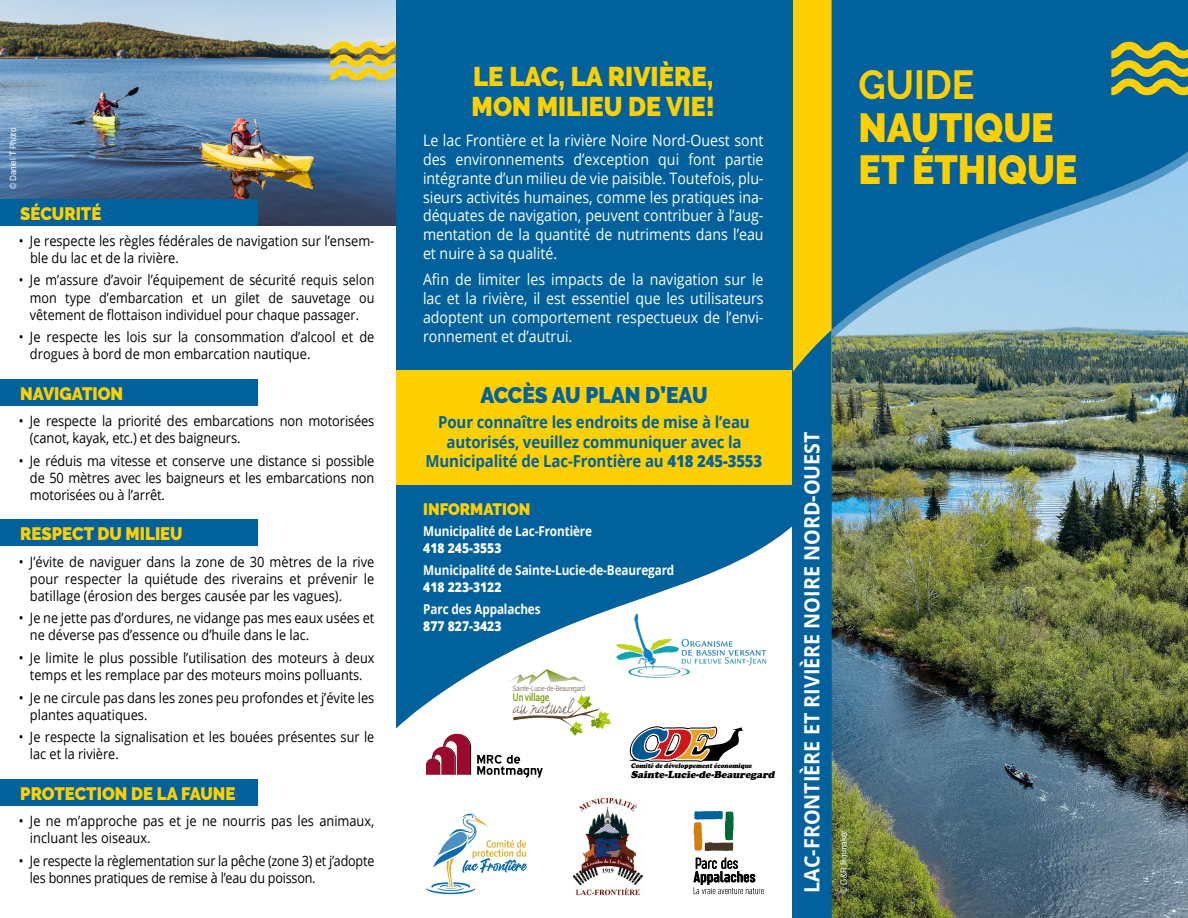
<style>
.page{position:relative;width:1188px;height:918px;background:#fff}
.page>*{position:absolute;margin:0;border:0;box-sizing:border-box;transform-origin:0 0}
.t1{font:900 40.5px/42.8px "Raleway";color:#ffd000;scale:.93 1}
.t2{font:700 40.5px "Raleway";color:#ffd000;scale:.93 1}
.t3{font:900 27px/30px "Raleway";color:#ffd000;scale:.95 1}
.t4{font:900 22.5px "Raleway";color:#00619d;scale:.93 1}
.t5{font:700 21px "Open Sans";color:#fff;scale:.94 1}
.t6{font:900 18px "Raleway";color:#ffd000;scale:.93 1}
.t7{font:700 16.5px/19.5px "Open Sans";letter-spacing:-.01em;color:#00619d;text-align:center;scale:.91 1}
.t8{font:900 16.5px "Raleway";color:#ffd000;scale:.93 1}
.t9{font:15.75px/18.9px "Open Sans";color:#fff;text-align:justify;scale:.9 1}
.t10{font:15px "Sunshine In My Soul";letter-spacing:-.01em;color:#5c452c;scale:.8 1}
.t11{font:14.25px/17.1px "Open Sans";color:#000;scale:.9 1}
.t12{font:14.25px/17.1px "Open Sans";color:#000;scale:.89 1}
.t13{font:14.25px/17.1px "Open Sans";color:#000;text-align:justify;scale:.88 1}
.t14{font:700 13.5px "Open Sans";letter-spacing:-.01em;color:#fff;scale:.87 1}
.t15{font:800 13.5px "Open Sans";color:#fff;scale:.9 1}
.t16{font:500 10.65px "Roboto";letter-spacing:-.01em;color:#769807;scale:.8 1}
.t17{font:italic 900 10.35px "Cooper";color:#000}
.t18{font:9px "Arimo";color:#fff;scale:.9 1}
.t19{font:300 7.35px "Roboto";letter-spacing:-.01em;color:#5c452c;scale:.8 1}
.t20{font:italic 900 6.9px "Cooper";color:#000;scale:.9 1}
.s1{font-weight:800}
</style>
<div class="page">
<svg style="left:396px;top:485px;width:396px;height:243px;fill:#00619d"></svg>
<img style="left:0;top:0;width:396px;height:226px">
<img style="left:792px;top:0;width:396px;height:918px">
<div style="left:0;top:379px;width:257px;height:27px;background:#00619d"></div>
<div style="left:0;top:519px;width:257px;height:27px;background:#00619d"></div>
<div style="left:0;top:779px;width:257px;height:27px;background:#00619d"></div>
<svg style="left:1110px;top:38px;width:78px;height:61px;background:#6f9158"></svg>
<svg style="left:330px;top:40px;width:65px;height:42px;background:#cebe57"></svg>
<div style="left:0;top:199px;width:257px;height:27px;background:#00619d"></div>
<svg style="left:426px;top:813px;width:101px;height:81px"></svg>
<svg style="left:477px;top:755px;width:66px;height:23px"></svg>
<svg style="left:426px;top:733px;width:45px;height:42px"></svg>
<img style="left:613px;top:612px;width:154px;height:67px">
<img style="left:573px;top:799px;width:70px;height:96px">
<svg style="left:693px;top:811px;width:41px;height:40px"></svg>
<svg style="left:693px;top:858px;width:71px;height:36px"></svg>
<div style="left:396px;top:0;width:396px;height:483px;background:#00619d"></div>
<div style="left:396px;top:370px;width:396px;height:115px;background:#ffd000"></div>
<svg style="left:623px;top:724px;width:121px;height:38px"></svg>
<svg style="left:508px;top:669px;width:76px;height:17px"></svg>
<svg style="left:513px;top:695px;width:100px;height:41px"></svg>
<p class="t18" style="left:7px;top:189px;width:70px;rotate:-90deg">© Daniel T Photo</p>
<p class="t6" style="left:20px;top:203px;width:89px">SÉCURITÉ</p>
<p class="t11" style="left:30px;top:232px;width:384px;text-indent:-11px">• Je respecte les règles fédérales de navigation sur l’ensem&shy;ble du lac et de la rivière.</p>
<p class="t13" style="left:30px;top:271px;width:393px;text-indent:-11px">• Je m’assure d’avoir l’équipement de sécurité requis selon mon type d’embarcation et un gilet de sauvetage ou vêtement de flottaison individuel pour chaque passager.</p>
<p class="t11" style="left:30px;top:328px;width:384px;text-indent:-11px">• Je respecte les lois sur la consommation d’alcool et de drogues à bord de mon embarcation nautique.</p>
<p class="t6" style="left:20px;top:383px;width:112px">NAVIGATION</p>
<p class="t11" style="left:30px;top:412px;width:384px;text-indent:-11px">• Je respecte la priorité des embarcations non motorisées (canot, kayak, etc.) et des baigneurs.</p>
<p class="t11" style="left:30px;top:452px;width:384px;text-align:justify;text-indent:-11px">• Je réduis ma vitesse et conserve une distance si possible de 50 mètres avec les baigneurs et les embarcations non motorisées ou à l’arrêt.</p>
<p class="t6" style="left:20px;top:524px;width:176px">RESPECT DU MILIEU</p>
<p class="t11" style="left:30px;top:553px;width:384px;text-align:justify;text-indent:-11px">• J’évite de naviguer dans la zone de 30 mètres de la rive pour respecter la quiétude des riverains et prévenir le batillage (érosion des berges causée par les vagues).</p>
<p class="t12" style="left:30px;top:609px;width:388px;text-indent:-11px">• Je ne jette pas d’ordures, ne vidange pas mes eaux usées et ne déverse pas d’essence ou d’huile dans le lac.</p>
<p class="t12" style="left:19px;top:649px;width:401px;text-align:center">• Je limite le plus possible l’utilisation des moteurs à deux temps et les remplace par des moteurs moins polluants.</p>
<p class="t11" style="left:30px;top:688px;width:384px;text-indent:-11px">• Je ne circule pas dans les zones peu profondes et j’évite les plantes aquatiques.</p>
<p class="t12" style="left:30px;top:728px;width:388px;text-indent:-11px">• Je respecte la signalisation et les bouées présentes sur le lac et la rivière.</p>
<p class="t6" style="left:20px;top:783px;width:233px">PROTECTION DE LA FAUNE</p>
<p class="t11" style="left:30px;top:812px;width:384px;text-indent:-11px">• Je ne m’approche pas et je ne nourris pas les animaux, incluant les oiseaux.</p>
<p class="t13" style="left:30px;top:852px;width:393px;text-indent:-11px">• Je respecte la règlementation sur la pêche (zone 3) et j’adopte les bonnes pratiques de remise à l’eau du poisson.</p>
<h2 class="t3" style="left:472px;top:62px;width:258px">LE LAC, LA RIVIÈRE,<br>MON MILIEU DE VIE!</h2>
<p class="t9" style="left:423px;top:130px;width:380px">Le lac Frontière et la rivière Noire Nord-Ouest sont des environnements d’exception qui font partie intégrante d’un milieu de vie paisible. Toutefois, plu&shy;sieurs activités humaines, comme les pratiques ina&shy;déquates de navigation, peuvent contribuer à l’aug&shy;mentation de la quantité de nutriments dans l’eau et nuire à sa qualité.</p>
<p class="t9" style="left:423px;top:269px;width:380px">Afin de limiter les impacts de la navigation sur le lac et la rivière, il est essentiel que les utilisateurs adoptent un comportement respectueux de l’envi&shy;ronnement et d’autrui.</p>
<h3 class="t4" style="left:480px;top:382px;width:246px">ACCÈS AU PLAN D’EAU</h3>
<p class="t7" style="left:426px;top:412px;width:372px">Pour connaître les endroits de mise à l’eau autorisés, veuillez communiquer avec la<br>Municipalité de Lac-Frontière au <span class="s1">418 245-3553</span></p>
<p class="t8" style="left:423px;top:499px;width:117px">INFORMATION</p>
<p class="t14" style="left:423px;top:522px;width:196px">Municipalité de Lac-Frontière</p>
<p class="t15" style="left:423px;top:538px;width:88px">418 245-3553</p>
<p class="t14" style="left:423px;top:560px;width:290px">Municipalité de Sainte-Lucie-de-Beauregard</p>
<p class="t15" style="left:423px;top:577px;width:88px">418 223-3122</p>
<p class="t14" style="left:423px;top:599px;width:136px">Parc des Appalaches</p>
<p class="t15" style="left:423px;top:616px;width:88px">877 827-3423</p>
<p class="t19" style="left:513px;top:683px;width:92px">Sainte-Lucie-de-Beauregard</p>
<p class="t10" style="left:513px;top:699px;width:77px">au naturel</p>
<p class="t16" style="left:513px;top:690px;width:47px">Un village</p>
<p class="t20" style="left:631px;top:762px;width:138px">Comité de développement économique</p>
<p class="t17" style="left:631px;top:768px;width:147px">Sainte-Lucie-de-Beauregard</p>
<h1 class="t2" style="left:859px;top:61px;width:126px">GUIDE</h1>
<h1 class="t1" style="left:859px;top:106px;width:237px">NAUTIQUE<br>ET ÉTHIQUE</h1>
<h3 class="t5" style="left:797px;top:893px;width:493px;rotate:-90deg">LAC-FRONTIÈRE ET RIVIÈRE NOIRE NORD-OUEST</h3>
<p class="t18" style="left:838px;top:893px;width:72px;rotate:-90deg">© G&amp;R filmmaker</p>
</div>
